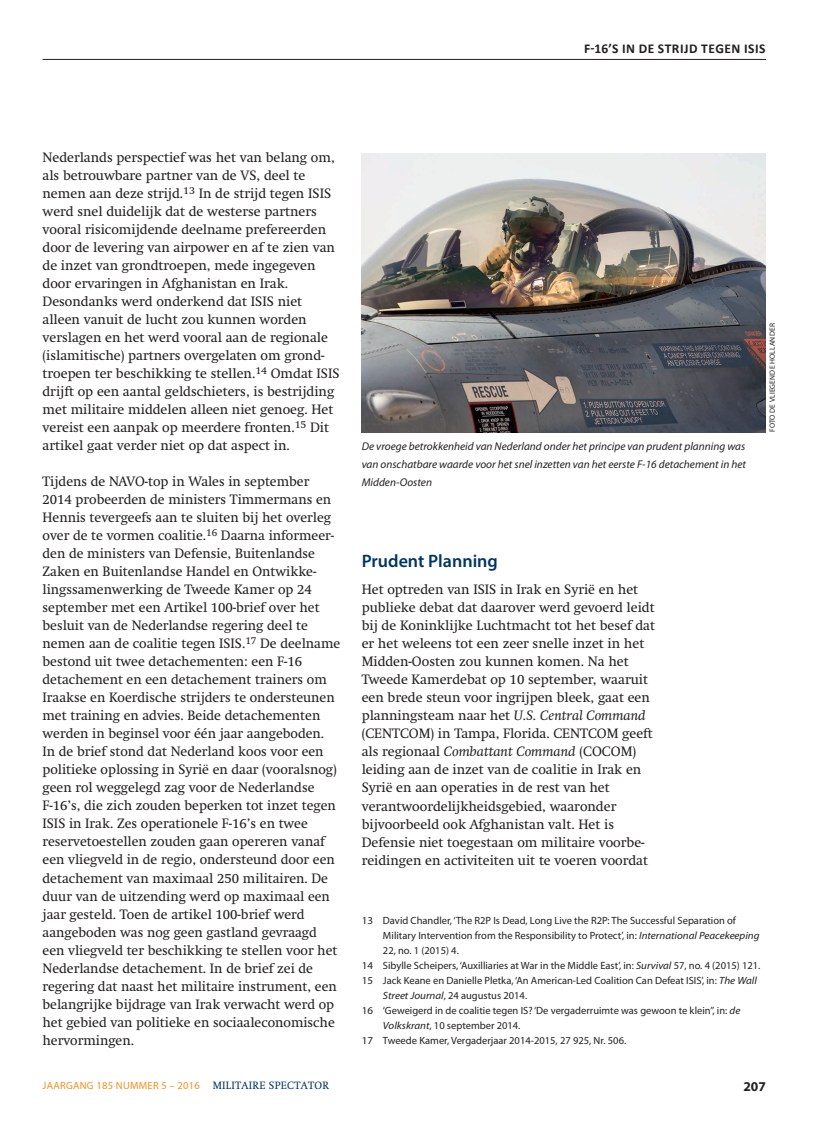
<style>
.page{position:relative;width:817px;height:1136px;background:#fff}
.page>*{position:absolute;margin:0;border:0;box-sizing:border-box;transform-origin:0 0}
.t1{font:600 18px "Myriad Pro";color:#003562}
.t2{font:13.5px/18px "Swift";color:#231f20}
.t3{font:700 13.5px "Calibri";letter-spacing:.04em;color:#231f20}
.t4{font:700 13.5px "Myriad Pro";color:#231f20}
.t5{font:italic 11.25px/18px "Myriad Pro";color:#231f20;text-align:justify}
.t6{font:10.5px "Myriad Pro";color:#231f20;scale:1.05 1}
.t7{font:10.5px "Myriad Pro";color:#231f20}
.t8{font:10.5px "Myriad Pro";letter-spacing:.025em;color:#f68f1e}
.t9{font:7.5px "Myriad Pro";letter-spacing:.02em;color:#231f20}
.s1{font-style:italic}
.s2{font-family:"Swift";color:#003562}
</style>
<div class="page">
<hr style="left:43px;top:59px;width:722px;height:1px;background:#231f20">
<img style="left:361px;top:153px;width:404px;height:279px">
<p class="t3" style="left:584px;top:40px;width:167px">F-16’S IN DE STRIJD TEGEN ISIS</p>
<p class="t2" style="left:43px;top:148px;width:298px">Nederlands perspectief was het van belang om, als betrouwbare partner van de VS, deel te nemen aan deze strijd.<sup>13</sup> In de strijd tegen ISIS werd snel duidelijk dat de westerse partners vooral risicomijdende deelname prefereerden door de levering van airpower en af te zien van de inzet van grondtroepen, mede ingegeven door ervaringen in Afghanistan en Irak.<br>Desondanks werd onderkend dat ISIS niet alleen vanuit de lucht zou kunnen worden verslagen en het werd vooral aan de regionale (islamitische) partners overgelaten om grond&shy;troepen ter beschikking te stellen.<sup>14</sup> Omdat ISIS drijft op een aantal geldschieters, is bestrijding met militaire middelen alleen niet genoeg. Het vereist een aanpak op meerdere fronten.<sup>15</sup> Dit artikel gaat verder niet op dat aspect in.</p>
<p class="t2" style="left:43px;top:472px;width:299px">Tijdens de NAVO-top in Wales in september 2014 probeerden de ministers Timmermans en Hennis tevergeefs aan te sluiten bij het overleg over de te vormen coalitie.<sup>16</sup> Daarna informeer&shy;den de ministers van Defensie, Buitenlandse Zaken en Buitenlandse Handel en Ontwikke&shy;lingssamenwerking de Tweede Kamer op 24 september met een Artikel 100-brief over het besluit van de Nederlandse regering deel te nemen aan de coalitie tegen ISIS.<sup>17</sup> De deelname bestond uit twee detachementen: een F-16 detachement en een detachement trainers om Iraakse en Koerdische strijders te ondersteunen met training en advies. Beide detachementen werden in beginsel voor één jaar aangeboden.<br>In de brief stond dat Nederland koos voor een politieke oplossing in Syrië en daar (vooralsnog) geen rol weggelegd zag voor de Nederlandse F-16’s, die zich zouden beperken tot inzet tegen ISIS in Irak. Zes operationele F-16’s en twee reservetoestellen zouden gaan opereren vanaf een vliegveld in de regio, ondersteund door een detachement van maximaal 250 militairen. De duur van de uitzending werd op maximaal een jaar gesteld. Toen de artikel 100-brief werd aangeboden was nog geen gastland gevraagd een vliegveld ter beschikking te stellen voor het Nederlandse detachement. In de brief zei de regering dat naast het militaire instrument, een belangrijke bijdrage van Irak verwacht werd op het gebied van politieke en sociaaleconomische hervormingen.</p>
<p class="t5" style="left:361px;top:437px;width:386px">De vroege betrokkenheid van Nederland onder het principe van prudent planning was van onschatbare waarde voor het snel inzetten van het eerste F-16 detachement in het Midden-Oosten</p>
<p class="t9" style="left:768px;top:432px;width:110px;rotate:-90deg">Foto De Vliegende Hollander</p>
<h1 class="t1" style="left:361px;top:551px;width:138px">Prudent Planning</h1>
<p class="t2" style="left:361px;top:580px;width:295px">Het optreden van ISIS in Irak en Syrië en het publieke debat dat daarover werd gevoerd leidt bij de Koninklijke Luchtmacht tot het besef dat er het weleens tot een zeer snelle inzet in het Midden-Oosten zou kunnen komen. Na het Tweede Kamerdebat op 10 september, waaruit een brede steun voor ingrijpen bleek, gaat een planningsteam naar het <span class="s1">U.S. Central Command </span>(CENTCOM) in Tampa, Florida. CENTCOM geeft als regionaal <span class="s1">Combattant Command</span> (COCOM) leiding aan de inzet van de coalitie in Irak en Syrië en aan operaties in de rest van het verantwoordelijkheidsgebied, waaronder bijvoorbeeld ook Afghanistan valt. Het is Defensie niet toegestaan om militaire voorbe&shy;reidingen en activiteiten uit te voeren voordat</p>
<p class="t6" style="left:361px;top:914px;width:358px">13 David Chandler, ‘The R2P Is Dead, Long Live the R2P: The Successful Separation of</p>
<p class="t7" style="left:383px;top:929px;width:378px">Military Intervention from the Responsibility to Protect’, in: <span class="s1">International Peacekeeping</span></p>
<p class="t7" style="left:383px;top:944px;width:77px">22, no. 1 (2015) 4.</p>
<p class="t6" style="left:361px;top:959px;width:381px">14 Sibylle Scheipers, ‘Auxilliaries at War in the Middle East’, in: <span class="s1">Survival</span> 57, no. 4 (2015) 121.</p>
<p class="t6" style="left:361px;top:974px;width:378px">15 Jack Keane en Danielle Pletka, ‘An American-Led Coalition Can Defeat ISIS’, in: <span class="s1">The Wall</span></p>
<p class="t7" style="left:383px;top:989px;width:146px"><span class="s1">Street Journal</span>, 24 augustus 2014.</p>
<p class="t6" style="left:361px;top:1004px;width:362px">16 ‘Geweigerd in de coalitie tegen IS? ‘De vergaderruimte was gewoon te klein’’, in: <span class="s1">de</span></p>
<p class="t7" style="left:383px;top:1019px;width:139px"><span class="s1">Volkskrant</span>, 10 september 2014.</p>
<p class="t6" style="left:361px;top:1034px;width:253px">17 Tweede Kamer, Vergaderjaar 2014-2015, 27 925, Nr. 506.</p>
<p class="t8" style="left:43px;top:1079px;width:288px">JAARGANG 185 NUMMER 5 – 2016 <span class="s2">MILITAIRE SPECTATOR</span></p>
<p class="t4" style="left:743px;top:1078px;width:24px">207</p>
</div>
